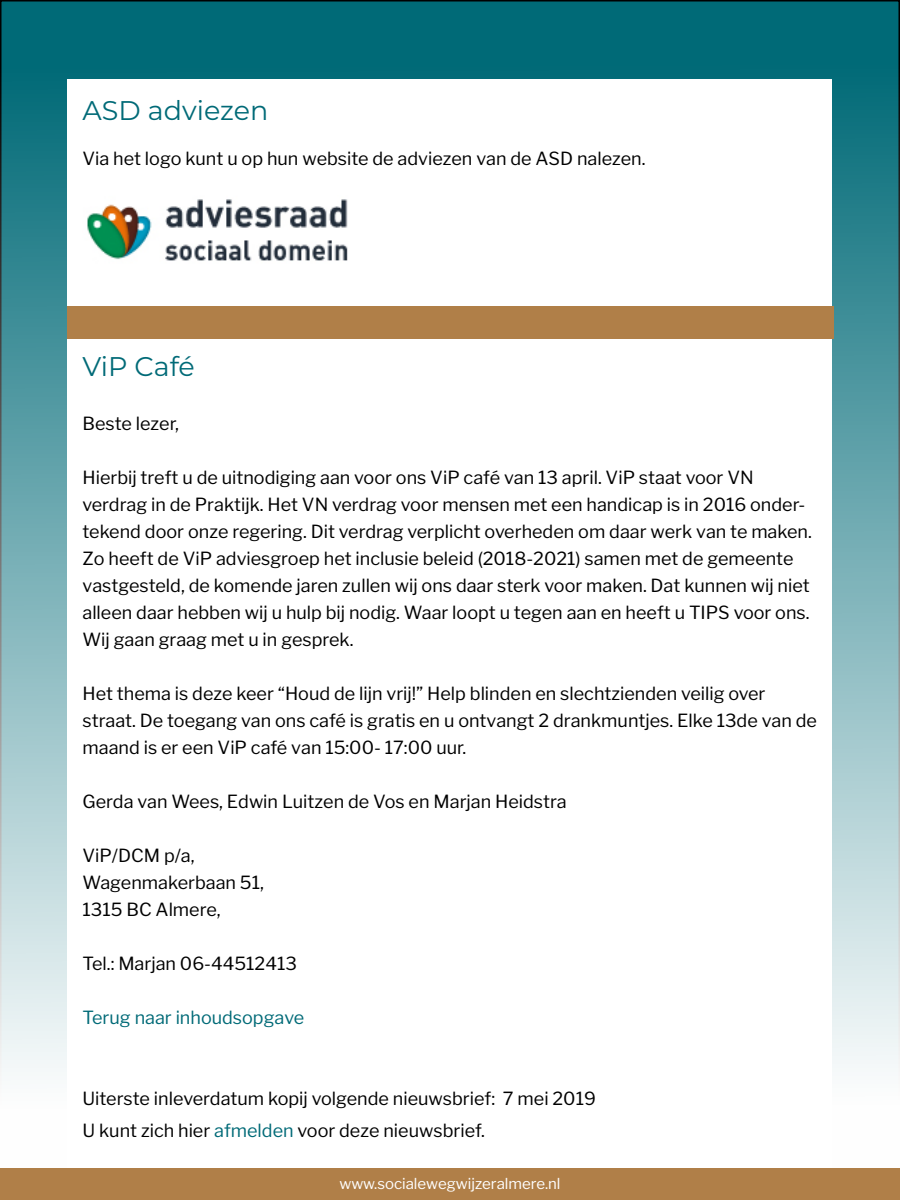
<style>
.page{position:relative;width:900px;height:1200px;background:#fff}
.page>*{position:absolute;margin:0;border:0;box-sizing:border-box;transform-origin:0 0}
.kopjes{font:27px "Montserrat";color:#006a77}
.t1{font:18px/27px "Libre Franklin";color:#000}
.kopjes-2{font:18px "Libre Franklin";color:#006a77}
.t2{font:15px "Libre Franklin";color:#fff}
.s1{color:#006a77}
</style>
<div class="page">
<div style="left:1px;top:1px;width:898px;height:1198px;background:linear-gradient(to bottom,#006572,#fff)"></div>
<div style="left:0;top:1168px;width:900px;height:32px;background:#b07f48"></div>
<div style="left:68px;top:80px;width:764px;height:1088px;background:#fff"></div>
<img style="left:87px;top:199px;width:261px;height:62px">
<div style="left:68px;top:306px;width:766px;height:32px;background:#b07f48"></div>
<p class="kopjes" style="left:82px;top:92px;width:187px">ASD adviezen</p>
<p class="t1" style="left:82px;top:145px;width:565px">Via het logo kunt u op hun website de adviezen van de ASD nalezen.</p>
<p class="kopjes" style="left:82px;top:348px;width:114px">ViP Café</p>
<p class="t1" style="left:82px;top:410px;width:98px">Beste lezer,</p>
<p class="t1" style="left:82px;top:464px;width:731px">Hierbij treft u de uitnodiging aan voor ons ViP café van 13 april. ViP staat voor VN verdrag in de Praktijk. Het VN verdrag voor mensen met een handicap is in 2016 onder&shy;tekend door onze regering. Dit verdrag verplicht overheden om daar werk van te maken.<br>Zo heeft de ViP adviesgroep het inclusie beleid (2018-2021) samen met de gemeente vastgesteld, de komende jaren zullen wij ons daar sterk voor maken. Dat kunnen wij niet alleen daar hebben wij u hulp bij nodig. Waar loopt u tegen aan en heeft u TIPS voor ons.<br>Wij gaan graag met u in gesprek.</p>
<p class="t1" style="left:82px;top:680px;width:736px">Het thema is deze keer “Houd de lijn vrij!” Help blinden en slechtzienden veilig over straat. De toegang van ons café is gratis en u ontvangt 2 drankmuntjes. Elke 13de van de maand is er een ViP café van 15:00- 17:00 uur.</p>
<p class="t1" style="left:82px;top:788px;width:486px">Gerda van Wees, Edwin Luitzen de Vos en Marjan Heidstra</p>
<p class="t1" style="left:82px;top:842px;width:114px">ViP/DCM p/a,</p>
<p class="t1" style="left:82px;top:869px;width:183px">Wagenmakerbaan 51,</p>
<p class="t1" style="left:82px;top:896px;width:140px">1315 BC Almere,</p>
<p class="t1" style="left:82px;top:950px;width:216px">Tel.: Marjan 06-44512413</p>
<p class="kopjes-2" style="left:82px;top:1007px;width:223px">Terug naar inhoudsopgave</p>
<p class="t1" style="left:82px;top:1085px;width:515px">Uiterste inleverdatum kopij volgende nieuwsbrief: 7 mei 2019</p>
<p class="t1" style="left:82px;top:1117px;width:404px">U kunt zich hier <span class="s1">afmelden</span> voor deze nieuwsbrief.</p>
<p class="t2" style="left:339px;top:1174px;width:223px">www.socialewegwijzeralmere.nl</p>
</div>
